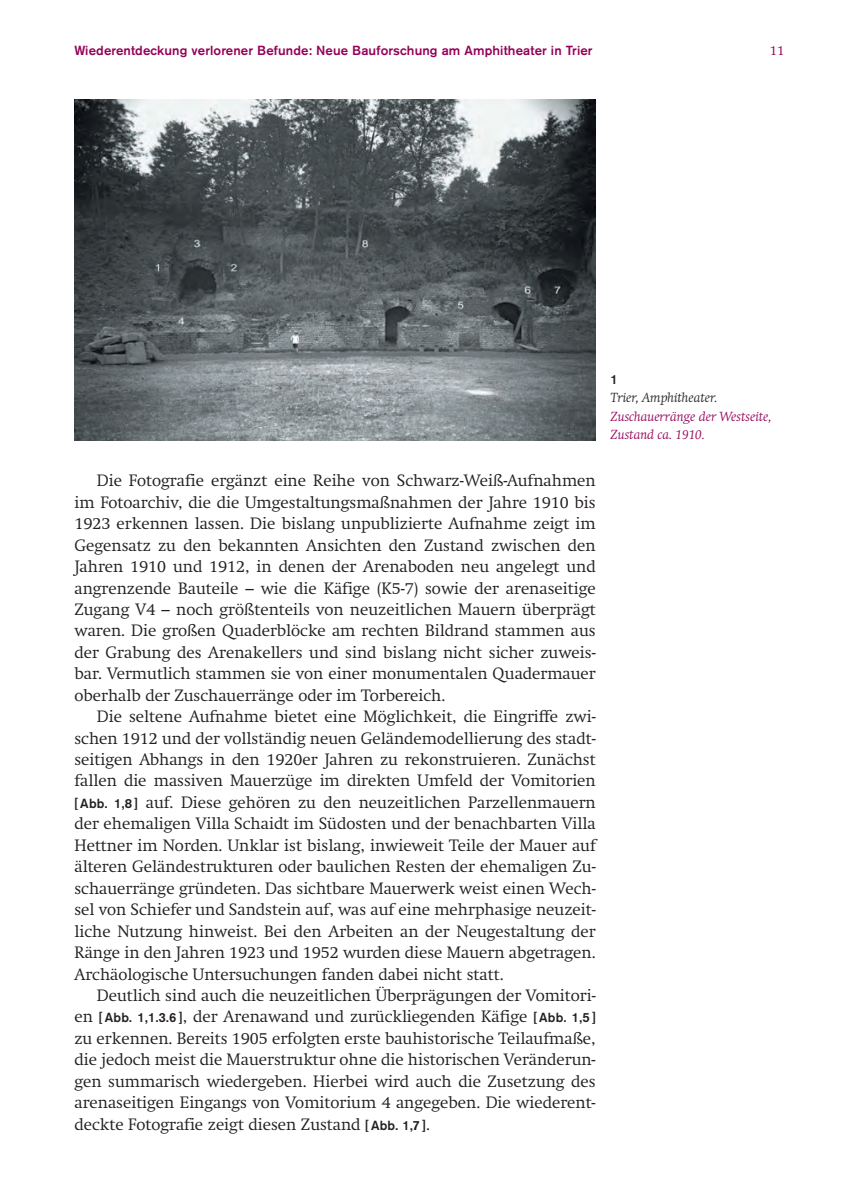
<style>
.page{position:relative;width:844px;height:1191px;background:#fff}
.page>*{position:absolute;margin:0;border:0;box-sizing:border-box;transform-origin:0 0}
.t1{font:300 16.28px/21.5px "Swift";color:#231f20;text-align:justify}
.t2{font:500 13.12px "Akzidenz Grotesk Std";letter-spacing:.01em;color:#950058}
.t3{font:italic 300 13.12px/18.4px "Swift";color:#950058}
.t4{font:italic 300 13.12px "Swift";color:#231f20}
.t5{font:300 13.12px "Swift";color:#950058}
.t6{font:500 13.12px "Akzidenz Grotesk Std";color:#231f20}
.s1{font-family:"Akzidenz Grotesk Std";font-weight:500;font-size:13.12px}
</style>
<div class="page">
<img style="left:74px;top:99px;width:521px;height:342px">
<p class="t2" style="left:74px;top:42px;width:519px">Wiederentdeckung verlorener Befunde: Neue Bauforschung am Amphitheater in Trier</p>
<p class="t5" style="left:769px;top:42px;width:16px">11</p>
<p class="t6" style="left:610px;top:371px;width:9px">1</p>
<p class="t4" style="left:610px;top:390px;width:108px">Trier, Amphitheater.</p>
<p class="t3" style="left:610px;top:407px;width:162px">Zuschauerränge der Westseite,<br>Zustand ca. 1910.</p>
<p class="t1" style="left:74px;top:470px;width:522px;text-indent:22px">Die Fotografie ergänzt eine Reihe von Schwarz-Weiß-Aufnahmen im Fotoarchiv, die die Umgestaltungsmaßnahmen der Jahre 1910 bis 1923 erkennen lassen. Die bislang unpublizierte Aufnahme zeigt im Gegensatz zu den bekannten Ansichten den Zustand zwischen den Jahren 1910 und 1912, in denen der Arenaboden neu angelegt und angrenzende Bauteile – wie die Käfige (K5-7) sowie der arenaseitige Zugang V4 – noch größtenteils von neuzeitlichen Mauern überprägt waren. Die großen Quaderblöcke am rechten Bildrand stammen aus der Grabung des Arenakellers und sind bislang nicht sicher zuweis&shy;bar. Vermutlich stammen sie von einer monumentalen Quadermauer oberhalb der Zuschauerränge oder im Torbereich.</p>
<p class="t1" style="left:74px;top:706px;width:522px;text-indent:22px">Die seltene Aufnahme bietet eine Möglichkeit, die Eingriffe zwi&shy;schen 1912 und der vollständig neuen Geländemodellierung des stadt&shy;seitigen Abhangs in den 1920er Jahren zu rekonstruieren. Zunächst fallen die massiven Mauerzüge im direkten Umfeld der Vomitorien <span class="s1">[ Abb. 1,8 ]</span> auf. Diese gehören zu den neuzeitlichen Parzellenmauern der ehemaligen Villa Schaidt im Südosten und der benachbarten Villa Hettner im Norden. Unklar ist bislang, inwieweit Teile der Mauer auf älteren Geländestrukturen oder baulichen Resten der ehemaligen Zu&shy;schauerränge gründeten. Das sichtbare Mauerwerk weist einen Wech&shy;sel von Schiefer und Sandstein auf, was auf eine mehrphasige neuzeit&shy;liche Nutzung hinweist. Bei den Arbeiten an der Neugestaltung der Ränge in den Jahren 1923 und 1952 wurden diese Mauern abgetragen.<br>Archäologische Untersuchungen fanden dabei nicht statt.</p>
<p class="t1" style="left:74px;top:984px;width:522px;text-indent:22px">Deutlich sind auch die neuzeitlichen Überprägungen der Vomitori&shy;en <span class="s1">[ Abb. 1,1.3.6 ]</span>, der Arenawand und zurückliegenden Käfige <span class="s1">[ Abb. 1,5 ] </span>zu erkennen. Bereits 1905 erfolgten erste bauhistorische Teilaufmaße, die jedoch meist die Mauerstruktur ohne die historischen Veränderun&shy;gen summarisch wiedergeben. Hierbei wird auch die Zusetzung des arenaseitigen Eingangs von Vomitorium 4 angegeben. Die wiederent&shy;deckte Fotografie zeigt diesen Zustand <span class="s1">[ Abb. 1,7 ]</span>.</p>
</div>
